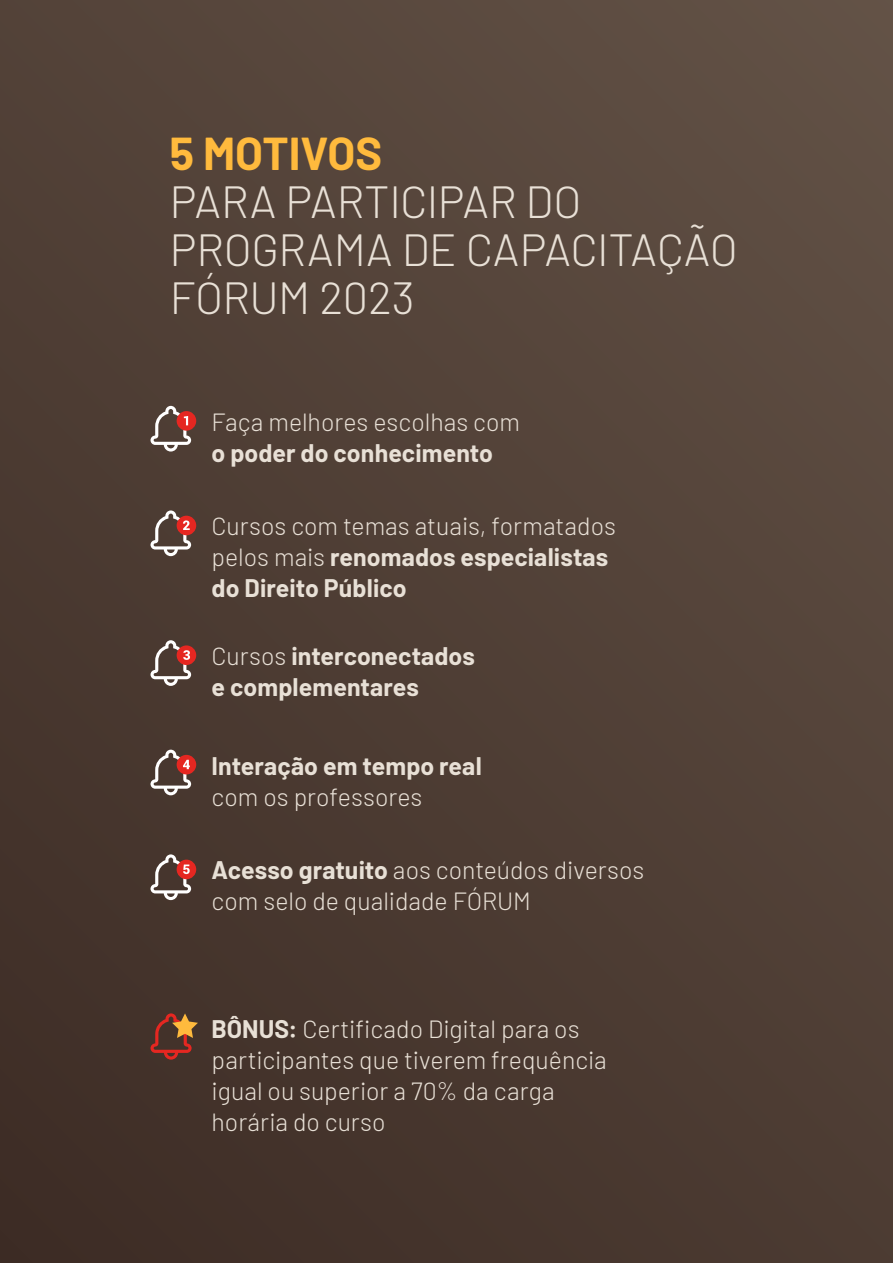
<style>
.page{position:relative;width:893px;height:1263px;background:#fff}
.page>*{position:absolute;margin:0;border:0;box-sizing:border-box;transform-origin:0 0}
.t1{font:300 45px/48.2px "Barlow";letter-spacing:-.005em;color:#e8e0d6}
.t2{font:700 45px "Barlow";letter-spacing:-.005em;color:#ffba3d}
.t3{font:300 24.9px/31px "Barlow";color:#e8e0d6}
.t4{font:700 24.9px/31px "Barlow";letter-spacing:.005em;color:#e8e0d6}
.s1{font-weight:700}
.s2{font-weight:300}
</style>
<div class="page">
<div style="left:0;top:0;width:893px;height:1263px;background:linear-gradient(to right,#47372e,#58473d)"></div>
<div style="left:177px;top:755px;width:19px;height:19px;background:#e52721;border-radius:50%"></div>
<svg style="left:151px;top:750px;width:40px;height:45px"></svg>
<div style="left:177px;top:645px;width:19px;height:20px;background:#e52721;border-radius:50%"></div>
<svg style="left:151px;top:640px;width:40px;height:46px"></svg>
<div style="left:177px;top:516px;width:19px;height:19px;background:#e52721;border-radius:50%"></div>
<svg style="left:151px;top:510px;width:40px;height:46px"></svg>
<div style="left:177px;top:411px;width:19px;height:20px;background:#e52721;border-radius:50%"></div>
<svg style="left:151px;top:406px;width:40px;height:45px"></svg>
<div style="left:177px;top:860px;width:19px;height:19px;background:#e52721;border-radius:50%"></div>
<svg style="left:151px;top:854px;width:40px;height:46px"></svg>
<svg style="left:151px;top:1013px;width:47px;height:46px;background:#78412a"></svg>
<h1 class="t2" style="left:170px;top:120px;width:214px">5 MOTIVOS</h1>
<h1 class="t1" style="left:170px;top:174px;width:569px">PARA PARTICIPAR DO<br>PROGRAMA DE CAPACITAÇÃO<br>FÓRUM 2023</h1>
<p class="t3" style="left:212px;top:404px;width:310px">Faça melhores escolhas com</p>
<p class="t4" style="left:212px;top:435px;width:283px">o poder do conhecimento</p>
<p class="t3" style="left:212px;top:509px;width:406px">Cursos com temas atuais, formatados pelos mais <span class="s1">renomados especialistas do Direito Público</span></p>
<p class="t4" style="left:212px;top:639px;width:265px"><span class="s2">Cursos</span> interconectados e complementares</p>
<p class="t4" style="left:212px;top:748px;width:272px">Interação em tempo real</p>
<p class="t3" style="left:212px;top:779px;width:212px">com os professores</p>
<p class="t3" style="left:212px;top:853px;width:434px"><span class="s1">Acesso gratuito</span> aos conteúdos diversos com selo de qualidade FÓRUM</p>
<p class="t3" style="left:212px;top:1012px;width:397px"><span class="s1">BÔNUS:</span> Certificado Digital para os participantes que tiverem frequência igual ou superior a 70% da carga horária do curso</p>
</div>
